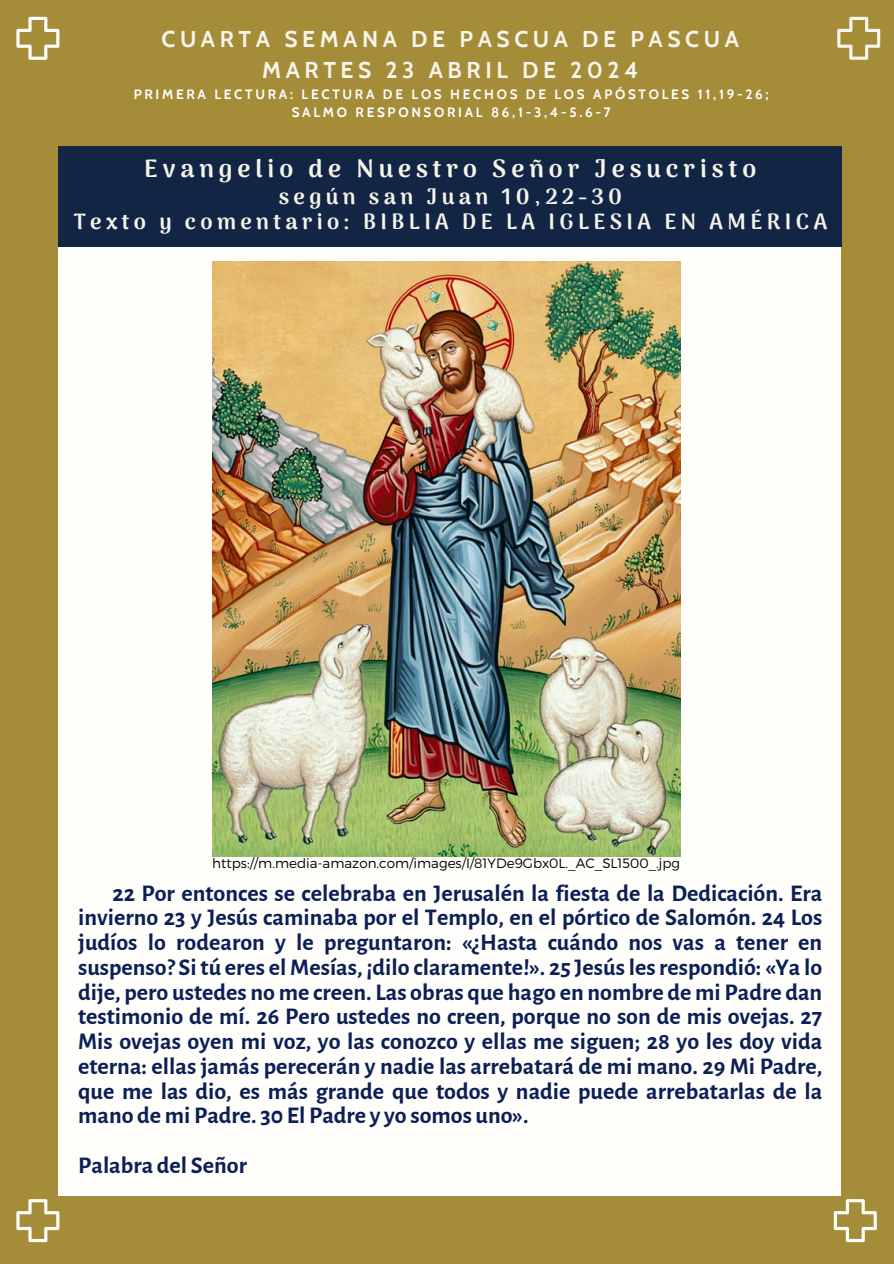
<style>
.page{position:relative;width:894px;height:1264px;background:#fff}
.page>*{position:absolute;margin:0;border:0;box-sizing:border-box;transform-origin:0 0}
.t1{font:900 24.75px "Arima Madurai";letter-spacing:.2em;color:#f6f4eb}
.t2{font:700 24px/24.8px "Alegreya Sans";color:#0c1f57;text-align:justify}
.t3{font:700 22.8px/30.3px "Cabin";letter-spacing:.2em;color:#f6f4eb;text-align:center}
.t4{font:900 21.75px/24.8px "Arima Madurai";letter-spacing:.2em;color:#f6f4eb;text-align:center}
.t5{font:700 13.5px/18px "Cabin";letter-spacing:.2em;color:#fff;text-align:center}
.t6{font:300 13.5px "Montserrat";color:#000}
</style>
<div class="page">
<div style="left:0;top:0;width:893px;height:1263px;background:#a48c38"></div>
<div style="left:58px;top:203px;width:783px;height:992px;background:#fffefa"></div>
<div style="left:58px;top:146px;width:783px;height:101px;background:#122544"></div>
<svg style="left:16px;top:17px;width:43px;height:43px"></svg>
<svg style="left:833px;top:1199px;width:43px;height:43px"></svg>
<svg style="left:16px;top:1199px;width:43px;height:43px"></svg>
<svg style="left:837px;top:17px;width:43px;height:43px"></svg>
<img style="left:212px;top:262px;width:468px;height:594px">
<p class="t3" style="left:161px;top:24px;width:578px">CUARTA SEMANA DE PASCUA DE PASCUA<br>MARTES 23 ABRIL DE 2024</p>
<p class="t5" style="left:134px;top:85px;width:636px">PRIMERA LECTURA: LECTURA DE LOS HECHOS DE LOS APÓSTOLES 11,19-26;<br>SALMO RESPONSORIAL 86,1-3,4-5.6-7</p>
<p class="t1" style="left:144px;top:154px;width:613px">Evangelio de Nuestro Señor Jesucristo</p>
<p class="t4" style="left:74px;top:184px;width:754px">según san Juan 10,22-30<br>Texto y comentario: BIBLIA DE LA IGLESIA EN AMÉRICA</p>
<h2 class="t6" style="left:212px;top:854px;width:469px">https://m.media-amazon.com/images/I/81YDe9Gbx0L._AC_SL1500_.jpg</h2>
<h1 class="t2" style="left:78px;top:880px;width:745px;text-indent:34px">22 Por entonces se celebraba en Jerusalén la fiesta de la Dedicación. Era invierno 23 y Jesús caminaba por el Templo, en el pórtico de Salomón. 24 Los judíos lo rodearon y le preguntaron: «¿Hasta cuándo nos vas a tener en suspenso? Si tú eres el Mesías, ¡dilo claramente!». 25 Jesús les respondió: «Ya lo dije, pero ustedes no me creen. Las obras que hago en nombre de mi Padre dan testimonio de mí. 26 Pero ustedes no creen, porque no son de mis ovejas. 27<br>Mis ovejas oyen mi voz, yo las conozco y ellas me siguen; 28 yo les doy vida eterna: ellas jamás perecerán y nadie las arrebatará de mi mano. 29 Mi Padre, que me las dio, es más grande que todos y nadie puede arrebatarlas de la mano de mi Padre. 30 El Padre y yo somos uno».</h1>
<p class="t2" style="left:78px;top:1153px;width:170px">Palabra del Señor</p>
</div>
